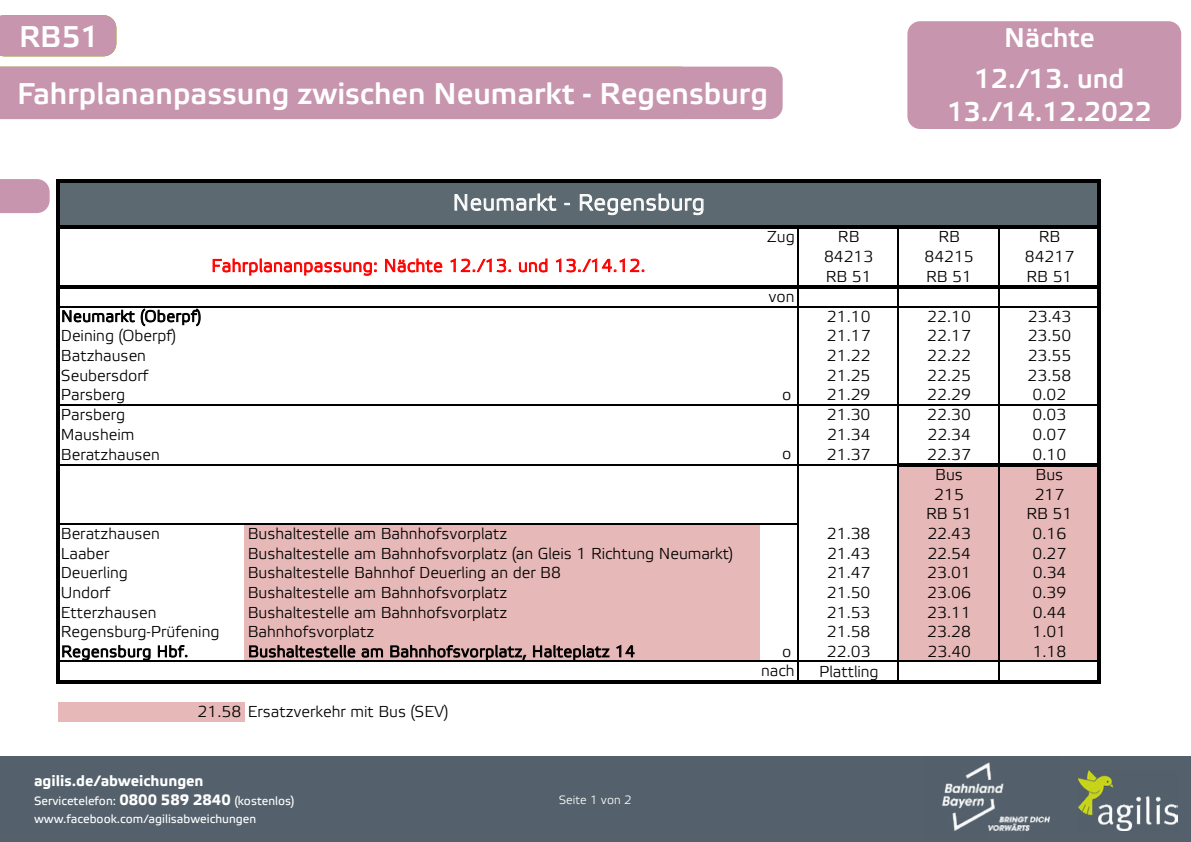
<style>
.page{position:relative;width:1191px;height:842px;background:#fff}
.page>*{position:absolute;margin:0;border:0;box-sizing:border-box;transform-origin:0 0}
.t1{font:500 30px/57.1px "Etelka";color:#fff}
.t2{font:500 27px/40.9px "Etelka";color:#fff;text-align:center}
.t3{font:300 22.3px "Etelka";letter-spacing:.025em;color:#fff}
.t4{font:300 17.6px "Etelka";letter-spacing:.025em;color:#f00}
.t5{font:300 15.8px "Etelka";color:#000}
.t6{font:300 15.8px "Etelka";letter-spacing:.03em;color:#000}
.t7{font:700 15px "Etelka Text";color:#fff}
.t8{font:12px/18px "Etelka Text";color:#fff}
.t9{font:300 12px "Etelka";color:#fff}
.s1{font-weight:700;font-size:15px}
</style>
<div class="page">
<div style="left:0;top:757px;width:1191px;height:85px;background:#54616c"></div>
<img style="left:1078px;top:771px;width:100px;height:59px">
<div style="left:907px;top:21px;width:274px;height:108px;background:#c795ad;border-radius:13px"></div>
<div style="left:0;top:179px;width:50px;height:34px;background:#c795ad"></div>
<div style="left:0;top:67px;width:782px;height:52px;background:#c795ad"></div>
<div style="left:0;top:15px;width:116px;height:41px;background:#c795ad"></div>
<img style="left:924px;top:756px;width:135px;height:75px">
<div style="left:58px;top:181px;width:1041px;height:46px;background:#5d6971"></div>
<div style="left:898px;top:465px;width:201px;height:20px;background:#e6b8b7"></div>
<div style="left:898px;top:485px;width:201px;height:19px;background:#e6b8b7"></div>
<div style="left:898px;top:504px;width:201px;height:20px;background:#e6b8b7"></div>
<div style="left:244px;top:524px;width:516px;height:20px;background:#e6b8b7"></div>
<div style="left:898px;top:524px;width:201px;height:20px;background:#e6b8b7"></div>
<div style="left:244px;top:543px;width:516px;height:20px;background:#e6b8b7"></div>
<div style="left:898px;top:543px;width:201px;height:20px;background:#e6b8b7"></div>
<div style="left:244px;top:563px;width:516px;height:20px;background:#e6b8b7"></div>
<div style="left:898px;top:563px;width:201px;height:20px;background:#e6b8b7"></div>
<div style="left:244px;top:583px;width:516px;height:20px;background:#e6b8b7"></div>
<div style="left:898px;top:583px;width:201px;height:20px;background:#e6b8b7"></div>
<div style="left:244px;top:602px;width:516px;height:20px;background:#e6b8b7"></div>
<div style="left:898px;top:602px;width:201px;height:20px;background:#e6b8b7"></div>
<div style="left:244px;top:622px;width:516px;height:20px;background:#e6b8b7"></div>
<div style="left:898px;top:622px;width:201px;height:20px;background:#e6b8b7"></div>
<div style="left:244px;top:642px;width:516px;height:20px;background:#e6b8b7"></div>
<div style="left:898px;top:642px;width:201px;height:20px;background:#e6b8b7"></div>
<div style="left:58px;top:702px;width:187px;height:20px;background:#e6b8b7"></div>
<hr style="left:56px;top:179px;width:3px;height:106px;background:#000">
<hr style="left:797px;top:228px;width:1px;height:57px;background:#000">
<hr style="left:897px;top:228px;width:2px;height:57px;background:#000">
<hr style="left:998px;top:228px;width:1px;height:57px;background:#000">
<svg style="left:797px;top:288px;width:1px;height:18px"></svg>
<hr style="left:797px;top:307px;width:1px;height:97px;background:#000">
<hr style="left:59px;top:464px;width:738px;height:2px;background:#000">
<hr style="left:797px;top:406px;width:1px;height:58px;background:#000">
<hr style="left:797px;top:464px;width:100px;height:2px;background:#000">
<hr style="left:897px;top:288px;width:2px;height:175px;background:#000">
<hr style="left:998px;top:288px;width:1px;height:175px;background:#000">
<hr style="left:59px;top:661px;width:738px;height:1px;background:#000">
<hr style="left:797px;top:466px;width:1px;height:195px;background:#000">
<hr style="left:56px;top:288px;width:3px;height:396px;background:#000">
<hr style="left:1097px;top:182px;width:3px;height:502px;background:#000">
<svg style="left:797px;top:662px;width:1px;height:19px"></svg>
<hr style="left:897px;top:466px;width:2px;height:215px;background:#000">
<hr style="left:998px;top:466px;width:1px;height:215px;background:#000">
<hr style="left:59px;top:179px;width:1041px;height:3px;background:#000">
<hr style="left:59px;top:225px;width:1041px;height:3px;background:#000">
<hr style="left:56px;top:285px;width:1041px;height:3px;background:#000">
<hr style="left:59px;top:306px;width:1038px;height:1px;background:#000">
<hr style="left:59px;top:404px;width:1038px;height:2px;background:#000">
<hr style="left:897px;top:463px;width:200px;height:3px;background:#000">
<hr style="left:59px;top:523px;width:739px;height:2px;background:#000">
<hr style="left:797px;top:661px;width:300px;height:1px;background:#000">
<hr style="left:59px;top:681px;width:1041px;height:3px;background:#000">
<h1 class="t1" style="left:17px;top:9px;width:752px">RB51<br>Fahrplananpassung zwischen Neumarkt - Regensburg</h1>
<h1 class="t1" style="left:62px;top:9px;width:39px">26</h1>
<h1 class="t1" style="left:436px;top:66px;width:236px">Ebern - Bamberg</h1>
<h3 class="t3" style="left:453px;top:190px;width:253px">Neumarkt - Regensburg</h3>
<p class="t4" style="left:211px;top:256px;width:435px">Fahrplananpassung: Nächte 12./13. und 13./14.12.</p>
<p class="t5" style="left:767px;top:227px;width:29px">Zug</p>
<p class="t5" style="left:768px;top:288px;width:28px">von</p>
<h2 class="t2" style="left:974px;top:19px;width:152px">Nächte<br>12./13. und</h2>
<h2 class="t2" style="left:947px;top:92px;width:206px">13./14.12.2022</h2>
<p class="t5" style="left:838px;top:227px;width:23px">RB</p>
<p class="t5" style="left:938px;top:227px;width:23px">RB</p>
<p class="t5" style="left:1038px;top:227px;width:23px">RB</p>
<p class="t5" style="left:824px;top:247px;width:51px">84213</p>
<p class="t5" style="left:924px;top:247px;width:51px">84215</p>
<p class="t5" style="left:1024px;top:247px;width:51px">84217</p>
<p class="t5" style="left:825px;top:267px;width:47px">RB 51</p>
<p class="t5" style="left:926px;top:267px;width:47px">RB 51</p>
<p class="t5" style="left:1026px;top:267px;width:47px">RB 51</p>
<p class="t6" style="left:61px;top:307px;width:142px">Neumarkt (Oberpf)</p>
<p class="t5" style="left:827px;top:307px;width:45px">21.10</p>
<p class="t5" style="left:927px;top:307px;width:45px">22.10</p>
<p class="t5" style="left:1028px;top:307px;width:45px">23.43</p>
<p class="t5" style="left:61px;top:327px;width:117px">Deining (Oberpf)</p>
<p class="t5" style="left:827px;top:327px;width:45px">21.17</p>
<p class="t5" style="left:927px;top:327px;width:45px">22.17</p>
<p class="t5" style="left:1027px;top:327px;width:45px">23.50</p>
<p class="t5" style="left:61px;top:346px;width:87px">Batzhausen</p>
<p class="t5" style="left:827px;top:346px;width:45px">21.22</p>
<p class="t5" style="left:927px;top:346px;width:45px">22.22</p>
<p class="t5" style="left:1027px;top:346px;width:45px">23.55</p>
<p class="t5" style="left:61px;top:366px;width:89px">Seubersdorf</p>
<p class="t5" style="left:827px;top:366px;width:45px">21.25</p>
<p class="t5" style="left:927px;top:366px;width:45px">22.25</p>
<p class="t5" style="left:1027px;top:366px;width:45px">23.58</p>
<p class="t5" style="left:61px;top:386px;width:66px">Parsberg</p>
<p class="t5" style="left:782px;top:386px;width:11px">o</p>
<p class="t5" style="left:827px;top:386px;width:45px">21.29</p>
<p class="t5" style="left:927px;top:386px;width:45px">22.29</p>
<p class="t5" style="left:1032px;top:386px;width:35px">0.02</p>
<p class="t5" style="left:61px;top:405px;width:66px">Parsberg</p>
<p class="t5" style="left:827px;top:405px;width:45px">21.30</p>
<p class="t5" style="left:927px;top:405px;width:45px">22.30</p>
<p class="t5" style="left:1032px;top:405px;width:35px">0.03</p>
<p class="t5" style="left:61px;top:425px;width:75px">Mausheim</p>
<p class="t5" style="left:827px;top:425px;width:45px">21.34</p>
<p class="t5" style="left:927px;top:425px;width:45px">22.34</p>
<p class="t5" style="left:1032px;top:425px;width:35px">0.07</p>
<p class="t5" style="left:61px;top:445px;width:101px">Beratzhausen</p>
<p class="t5" style="left:782px;top:444px;width:11px">o</p>
<p class="t5" style="left:827px;top:445px;width:45px">21.37</p>
<p class="t5" style="left:927px;top:445px;width:45px">22.37</p>
<p class="t5" style="left:1032px;top:445px;width:35px">0.10</p>
<p class="t5" style="left:935px;top:466px;width:29px">Bus</p>
<p class="t5" style="left:1035px;top:466px;width:29px">Bus</p>
<p class="t5" style="left:934px;top:485px;width:31px">215</p>
<p class="t5" style="left:1034px;top:485px;width:31px">217</p>
<p class="t5" style="left:926px;top:505px;width:47px">RB 51</p>
<p class="t5" style="left:1026px;top:505px;width:47px">RB 51</p>
<p class="t5" style="left:61px;top:524px;width:101px">Beratzhausen</p>
<p class="t5" style="left:248px;top:524px;width:261px">Bushaltestelle am Bahnhofsvorplatz</p>
<p class="t5" style="left:827px;top:524px;width:45px">21.38</p>
<p class="t5" style="left:927px;top:524px;width:45px">22.43</p>
<p class="t5" style="left:1032px;top:524px;width:35px">0.16</p>
<p class="t5" style="left:61px;top:544px;width:50px">Laaber</p>
<p class="t5" style="left:248px;top:544px;width:487px">Bushaltestelle am Bahnhofsvorplatz (an Gleis 1 Richtung Neumarkt)</p>
<p class="t5" style="left:827px;top:544px;width:45px">21.43</p>
<p class="t5" style="left:927px;top:544px;width:45px">22.54</p>
<p class="t5" style="left:1032px;top:544px;width:35px">0.27</p>
<p class="t5" style="left:61px;top:564px;width:69px">Deuerling</p>
<p class="t5" style="left:248px;top:564px;width:315px">Bushaltestelle Bahnhof Deuerling an der B8</p>
<p class="t5" style="left:827px;top:564px;width:45px">21.47</p>
<p class="t5" style="left:927px;top:564px;width:45px">23.01</p>
<p class="t5" style="left:1032px;top:564px;width:35px">0.34</p>
<p class="t5" style="left:61px;top:583px;width:51px">Undorf</p>
<p class="t5" style="left:248px;top:583px;width:261px">Bushaltestelle am Bahnhofsvorplatz</p>
<p class="t5" style="left:827px;top:583px;width:45px">21.50</p>
<p class="t5" style="left:927px;top:583px;width:45px">23.06</p>
<p class="t5" style="left:1032px;top:583px;width:35px">0.39</p>
<p class="t5" style="left:61px;top:603px;width:97px">Etterzhausen</p>
<p class="t5" style="left:248px;top:603px;width:261px">Bushaltestelle am Bahnhofsvorplatz</p>
<p class="t5" style="left:827px;top:603px;width:45px">21.53</p>
<p class="t5" style="left:927px;top:603px;width:45px">23.11</p>
<p class="t5" style="left:1032px;top:603px;width:35px">0.44</p>
<p class="t5" style="left:61px;top:623px;width:160px">Regensburg-Prüfening</p>
<p class="t5" style="left:248px;top:623px;width:128px">Bahnhofsvorplatz</p>
<p class="t5" style="left:827px;top:623px;width:45px">21.58</p>
<p class="t5" style="left:927px;top:623px;width:45px">23.28</p>
<p class="t5" style="left:1032px;top:623px;width:35px">1.01</p>
<p class="t6" style="left:61px;top:642px;width:129px">Regensburg Hbf.</p>
<p class="t6" style="left:248px;top:642px;width:388px">Bushaltestelle am Bahnhofsvorplatz, Halteplatz 14</p>
<p class="t5" style="left:782px;top:642px;width:11px">o</p>
<p class="t5" style="left:827px;top:642px;width:45px">22.03</p>
<p class="t5" style="left:927px;top:642px;width:45px">23.40</p>
<p class="t5" style="left:1032px;top:642px;width:35px">1.18</p>
<p class="t5" style="left:819px;top:663px;width:61px">Plattling</p>
<p class="t5" style="left:198px;top:703px;width:252px">21.58 Ersatzverkehr mit Bus (SEV)</p>
<p class="t5" style="left:761px;top:662px;width:35px">nach</p>
<p class="t7" style="left:34px;top:772px;width:171px">agilis.de/abweichungen</p>
<p class="t8" style="left:34px;top:792px;width:262px">Servicetelefon: <span class="s1">0800 589 2840</span> (kostenlos) www.facebook.com/agilisabweichungen</p>
<p class="t9" style="left:559px;top:793px;width:74px">Seite 1 von 2</p>
</div>
